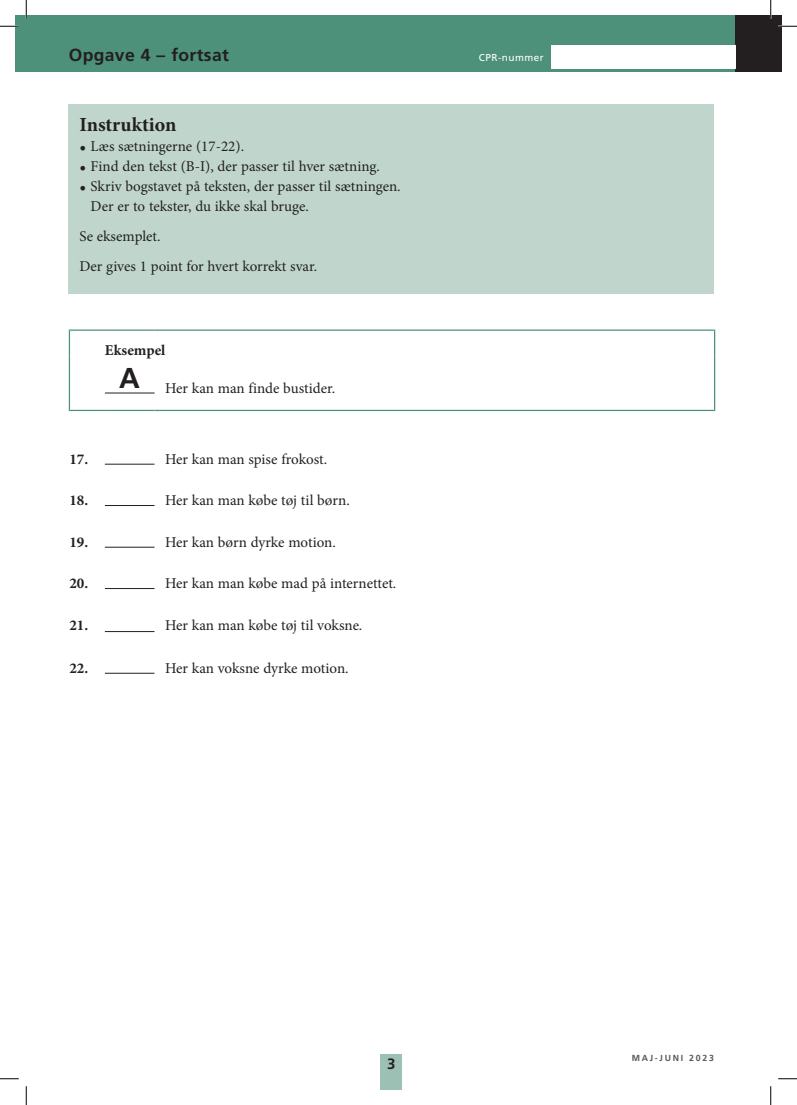
<style>
.page{position:relative;width:797px;height:1105px;background:#fff}
.page>*{position:absolute;margin:0;border:0;box-sizing:border-box;transform-origin:0 0}
.t1{font:700 20px "Minion Pro";letter-spacing:-.005em;color:#231f20}
.t2{font:700 17.5px "Frutiger LT Std";letter-spacing:.02em;color:#231f20}
.t3{font:15px/20px "Minion Pro";color:#231f20}
.t4{font:700 15px "Minion Pro";color:#231f20}
.t5{font:700 15px "Frutiger LT Std";color:#231f20}
.t6{font:10px "Frutiger LT Std";letter-spacing:.05em;color:#fff}
.t7{font:700 8.75px "Frutiger LT Std";letter-spacing:.2em;color:#57585a}
.s1{font-size:17.5px}
</style>
<div class="page">
<div style="left:381px;top:1054px;width:21px;height:35px;background:#9dc0b4"></div>
<div style="left:69px;top:16px;width:666px;height:56px;background:#4d917a"></div>
<div style="left:735px;top:16px;width:46px;height:56px;background:#231f20"></div>
<div style="left:16px;top:16px;width:56px;height:56px;background:#4d917a"></div>
<div style="left:551px;top:46px;width:184px;height:23px;background:#fff"></div>
<hr style="left:105px;top:464px;width:49px;height:1px;background:#231f20">
<hr style="left:105px;top:505px;width:49px;height:1px;background:#231f20">
<hr style="left:105px;top:547px;width:49px;height:1px;background:#231f20">
<hr style="left:105px;top:588px;width:49px;height:1px;background:#231f20">
<hr style="left:105px;top:631px;width:49px;height:1px;background:#231f20">
<hr style="left:105px;top:673px;width:49px;height:1px;background:#231f20">
<hr style="left:69px;top:329px;width:36px;height:2px;background:#4d917a">
<svg style="left:69px;top:331px;width:1px;height:24px"></svg>
<hr style="left:105px;top:329px;width:49px;height:2px;background:#4d917a">
<hr style="left:154px;top:329px;width:561px;height:2px;background:#4d917a">
<svg style="left:714px;top:331px;width:1px;height:24px"></svg>
<hr style="left:69px;top:355px;width:1px;height:55px;background:#4d917a">
<hr style="left:714px;top:355px;width:1px;height:55px;background:#4d917a">
<hr style="left:69px;top:410px;width:36px;height:1px;background:#4d917a">
<hr style="left:105px;top:410px;width:49px;height:1px;background:#4d917a">
<hr style="left:154px;top:410px;width:561px;height:1px;background:#4d917a">
<div style="left:69px;top:104px;width:645px;height:190px;background:#c0d6cd"></div>
<hr style="left:105px;top:393px;width:50px;height:1px;background:#231f20">
<svg style="left:0;top:25px;width:19px;height:2px"></svg>
<svg style="left:778px;top:25px;width:19px;height:2px"></svg>
<svg style="left:0;top:1078px;width:19px;height:1px"></svg>
<svg style="left:778px;top:1078px;width:19px;height:1px"></svg>
<svg style="left:25px;top:0;width:2px;height:19px"></svg>
<svg style="left:25px;top:1086px;width:2px;height:19px"></svg>
<svg style="left:770px;top:0;width:1px;height:19px"></svg>
<svg style="left:770px;top:1086px;width:1px;height:19px"></svg>
<p class="t2" style="left:69px;top:44px;width:162px">Opgave 4 – fortsat</p>
<p class="t6" style="left:479px;top:52px;width:67px">CPR-nummer</p>
<h1 class="t1" style="left:79px;top:111px;width:98px">Instruktion</h1>
<p class="t3" style="left:79px;top:136px;width:166px"><span class="s1">•</span> Læs sætningerne (17-22).</p>
<p class="t3" style="left:79px;top:156px;width:302px"><span class="s1">•</span> Find den tekst (B-I), der passer til hver sætning.</p>
<p class="t3" style="left:91px;top:176px;width:311px;text-indent:-11px"><span class="s1">•</span> Skriv bogstavet på teksten, der passer til sætningen.<br>Der er to tekster, du ikke skal bruge.</p>
<p class="t3" style="left:79px;top:221px;width:239px;line-height:30px">Se eksemplet.<br>Der gives 1 point for hvert korrekt svar.</p>
<p class="t4" style="left:105px;top:340px;width:62px">Eksempel</p>
<p class="t3" style="left:119px;top:378px;width:217px"><sup>A</sup> Her kan man finde bustider.</p>
<p class="t4" style="left:69px;top:448px;width:20px">17.</p>
<p class="t3" style="left:165px;top:449px;width:164px">Her kan man spise frokost.</p>
<p class="t4" style="left:69px;top:490px;width:20px">18.</p>
<p class="t3" style="left:165px;top:490px;width:186px">Her kan man købe tøj til børn.</p>
<p class="t4" style="left:69px;top:531px;width:20px">19.</p>
<p class="t3" style="left:165px;top:532px;width:172px">Her kan børn dyrke motion.</p>
<p class="t4" style="left:69px;top:573px;width:20px">20.</p>
<p class="t3" style="left:165px;top:573px;width:233px">Her kan man købe mad på internettet.</p>
<p class="t4" style="left:69px;top:614px;width:20px">21.</p>
<p class="t3" style="left:165px;top:615px;width:199px">Her kan man købe tøj til voksne.</p>
<p class="t4" style="left:69px;top:657px;width:20px">22.</p>
<p class="t3" style="left:165px;top:658px;width:185px">Her kan voksne dyrke motion.</p>
<p class="t5" style="left:387px;top:1055px;width:10px">3</p>
<p class="t7" style="left:631px;top:1052px;width:84px">MAJ-JUNI 2023</p>
</div>
